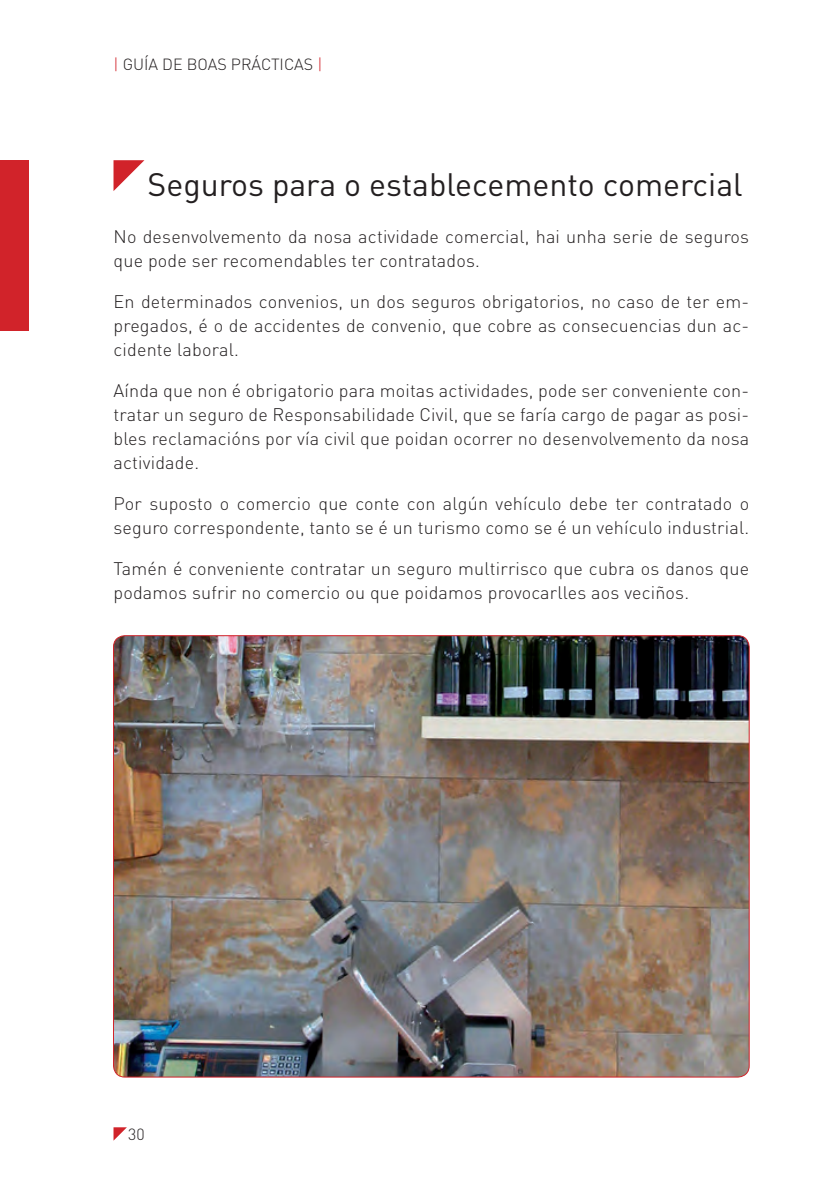
<style>
.page{position:relative;width:840px;height:1191px;background:#fff}
.page>*{position:absolute;margin:0;border:0;box-sizing:border-box;transform-origin:0 0}
.t1{font:32px "DIN";color:#231f20}
.t2{font:300 18px/24px "DIN";letter-spacing:.01em;color:#231f20}
.t3{font:300 16px "DIN";color:#231f20}
.s1{color:#d1232a}
</style>
<div class="page">
<svg style="left:113px;top:1127px;width:14px;height:13px"></svg>
<svg style="left:113px;top:160px;width:31px;height:31px"></svg>
<div style="left:0;top:160px;width:28px;height:170px;background:#d1232a"></div>
<img style="left:113px;top:635px;width:635px;height:442px">
<p class="t3" style="left:113px;top:54px;width:210px"><span class="s1">|</span> GUÍA DE BOAS PRÁCTICAS <span class="s1">|</span></p>
<h1 class="t1" style="left:147px;top:165px;width:596px">Seguros para o establecemento comercial</h1>
<p class="t2" style="left:113px;top:224px;width:636px">No desenvolvemento da nosa actividade comercial, hai unha serie de seguros que pode ser recomendables ter contratados.</p>
<p class="t2" style="left:113px;top:289px;width:636px;text-align:justify">En determinados convenios, un dos seguros obrigatorios, no caso de ter em&shy;pregados, é o de accidentes de convenio, que cobre as consecuencias dun ac&shy;cidente laboral.</p>
<p class="t2" style="left:113px;top:378px;width:636px;text-align:justify">Aínda que non é obrigatorio para moitas actividades, pode ser conveniente con&shy;tratar un seguro de Responsabilidade Civil, que se faría cargo de pagar as posi&shy;bles reclamacións por vía civil que poidan ocorrer no desenvolvemento da nosa actividade.</p>
<p class="t2" style="left:113px;top:491px;width:636px">Por suposto o comercio que conte con algún vehículo debe ter contratado o seguro correspondente, tanto se é un turismo como se é un vehículo industrial.</p>
<p class="t2" style="left:113px;top:556px;width:636px">Tamén é conveniente contratar un seguro multirrisco que cubra os danos que podamos sufrir no comercio ou que poidamos provocarlles aos veciños.</p>
<p class="t3" style="left:128px;top:1124px;width:18px">30</p>
</div>
